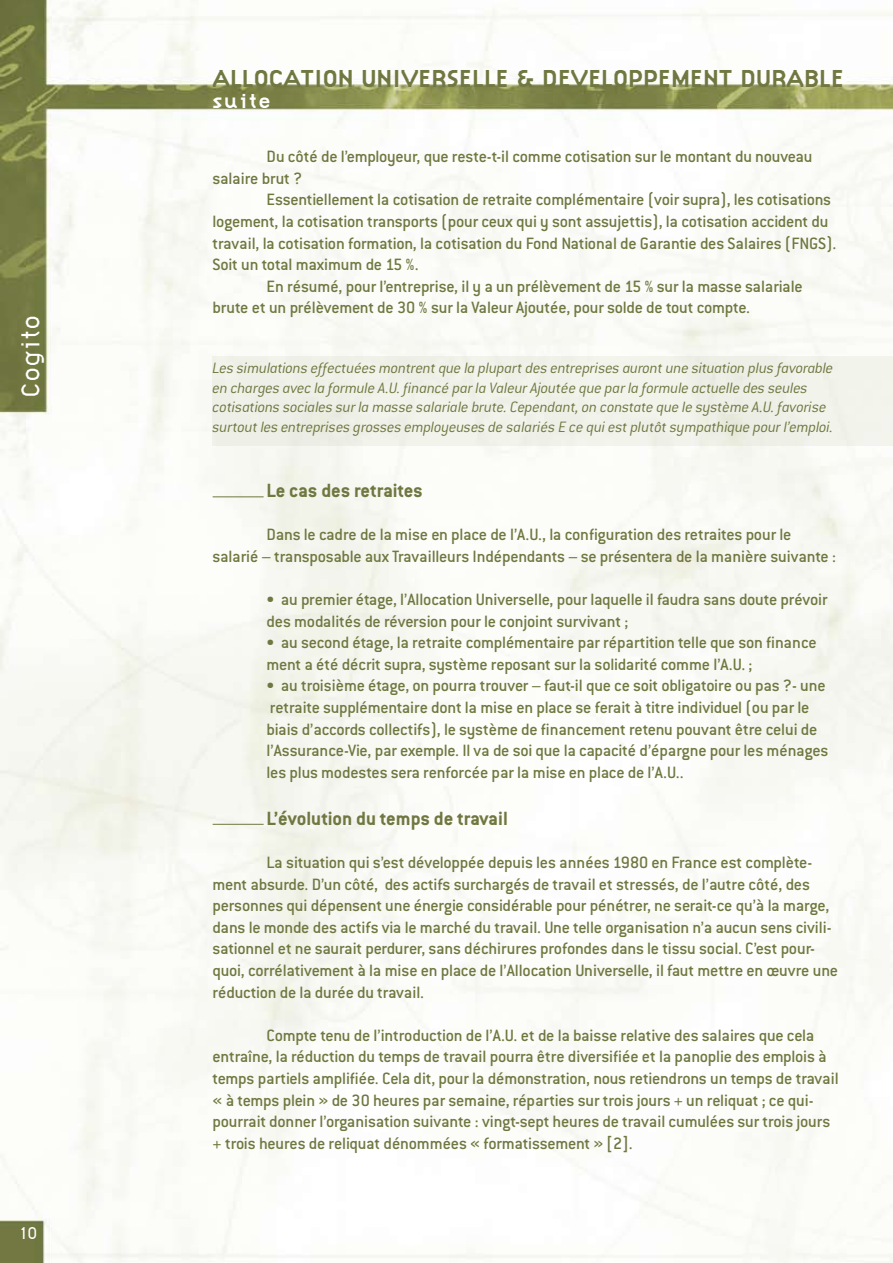
<style>
.page{position:relative;width:893px;height:1263px;background:#fff}
.page>*{position:absolute;margin:0;border:0;box-sizing:border-box;transform-origin:0 0}
.t1{font:300 27px "Citizen";color:#fff}
.t2{font:700 25.5px "Citizen";color:#707740}
.t3{font:700 21px "Conduit ITC";color:#707740}
.t4{font:700 21px "Citizen";letter-spacing:.075em;color:#fff}
.t5{font:500 18px/21.6px "Conduit ITC";letter-spacing:-.015em;color:#707740}
.t6{font:300 18px "Citizen";color:#fff}
.t7{font:italic 300 16.5px/19.8px "Conduit ITC";letter-spacing:-.015em;color:#707740}
</style>
<div class="page">
<img style="left:0;top:0;width:893px;height:1263px">
<div style="left:213px;top:356px;width:680px;height:89px;background:#f0f2e9"></div>
<hr style="left:213px;top:496px;width:51px;height:1px;background:#707740">
<hr style="left:213px;top:824px;width:51px;height:1px;background:#707740">
<h1 class="t1" style="left:15px;top:398px;width:85px;rotate:-90deg">Cogito</h1>
<p class="t6" style="left:20px;top:1222px;width:19px">10</p>
<h2 class="t2" style="left:213px;top:64px;width:633px">ALLOCATION UNIVERSELLE &amp; DEVELOPPEMENT DURABLE</h2>
<p class="t4" style="left:213px;top:89px;width:60px">suite</p>
<p class="t5" style="left:213px;top:146px;width:601px;text-indent:54px">Du côté de l’employeur, que reste-t-il comme cotisation sur le montant du nouveau salaire brut ?</p>
<p class="t5" style="left:267px;top:189px;width:566px">Essentiellement la cotisation de retraite complémentaire (voir supra), les cotisations</p>
<p class="t5" style="left:213px;top:210px;width:617px">logement, la cotisation transports (pour ceux qui y sont assujettis), la cotisation accident du</p>
<p class="t5" style="left:213px;top:232px;width:625px">travail, la cotisation formation, la cotisation du Fond National de Garantie des Salaires (FNGS).</p>
<p class="t5" style="left:213px;top:254px;width:208px">Soit un total maximum de 15 %.</p>
<p class="t5" style="left:267px;top:275px;width:538px">En résumé, pour l’entreprise, il y a un prélèvement de 15 % sur la masse salariale</p>
<p class="t5" style="left:213px;top:297px;width:539px">brute et un prélèvement de 30 % sur la Valeur Ajoutée, pour solde de tout compte.</p>
<p class="t7" style="left:213px;top:358px;width:622px">Les simulations effectuées montrent que la plupart des entreprises auront une situation plus favorable en charges avec la formule A.U. financé par la Valeur Ajoutée que par la formule actuelle des seules cotisations sociales sur la masse salariale brute. Cependant, on constate que le système A.U. favorise surtout les entreprises grosses employeuses de salariés … ce qui est plutôt sympathique pour l’emploi.</p>
<p class="t3" style="left:267px;top:478px;width:158px">Le cas des retraites</p>
<p class="t5" style="left:213px;top:524px;width:625px;text-align:center">Dans le cadre de la mise en place de l’A.U., la configuration des retraites pour le<br>salarié – transposable aux Travailleurs Indépendants – se présentera de la manière suivante :</p>
<p class="t5" style="left:267px;top:588px;width:562px">• au premier étage, l’Allocation Universelle, pour laquelle il faudra sans doute prévoir des modalités de réversion pour le conjoint survivant ;</p>
<p class="t5" style="left:267px;top:632px;width:552px">• au second étage, la retraite complémentaire par répartition telle que son finance ment a été décrit supra, système reposant sur la solidarité comme l’A.U. ;</p>
<p class="t5" style="left:267px;top:675px;width:563px">• au troisième étage, on pourra trouver – faut-il que ce soit obligatoire ou pas ?- une retraite supplémentaire dont la mise en place se ferait à titre individuel (ou par le biais d’accords collectifs), le système de financement retenu pouvant être celui de l’Assurance-Vie, par exemple. Il va de soi que la capacité d’épargne pour les ménages les plus modestes sera renforcée par la mise en place de l’A.U..</p>
<p class="t3" style="left:267px;top:806px;width:243px">L’évolution du temps de travail</p>
<p class="t5" style="left:213px;top:851px;width:627px;text-indent:54px">La situation qui s’est développée depuis les années 1980 en France est complète&shy;ment absurde. D’un côté, des actifs surchargés de travail et stressés, de l’autre côté, des personnes qui dépensent une énergie considérable pour pénétrer, ne serait-ce qu’à la marge, dans le monde des actifs via le marché du travail. Une telle organisation n’a aucun sens civili&shy;sationnel et ne saurait perdurer, sans déchirures profondes dans le tissu social. C’est pour&shy;quoi, corrélativement à la mise en place de l’Allocation Universelle, il faut mettre en œuvre une réduction de la durée du travail.</p>
<p class="t5" style="left:213px;top:1024px;width:628px;text-indent:54px">Compte tenu de l’introduction de l’A.U. et de la baisse relative des salaires que cela entraîne, la réduction du temps de travail pourra être diversifiée et la panoplie des emplois à temps partiels amplifiée. Cela dit, pour la démonstration, nous retiendrons un temps de travail « à temps plein » de 30 heures par semaine, réparties sur trois jours + un reliquat ; ce qui&shy;pourrait donner l’organisation suivante : vingt-sept heures de travail cumulées sur trois jours + trois heures de reliquat dénommées « formatissement » [2].</p>
</div>
